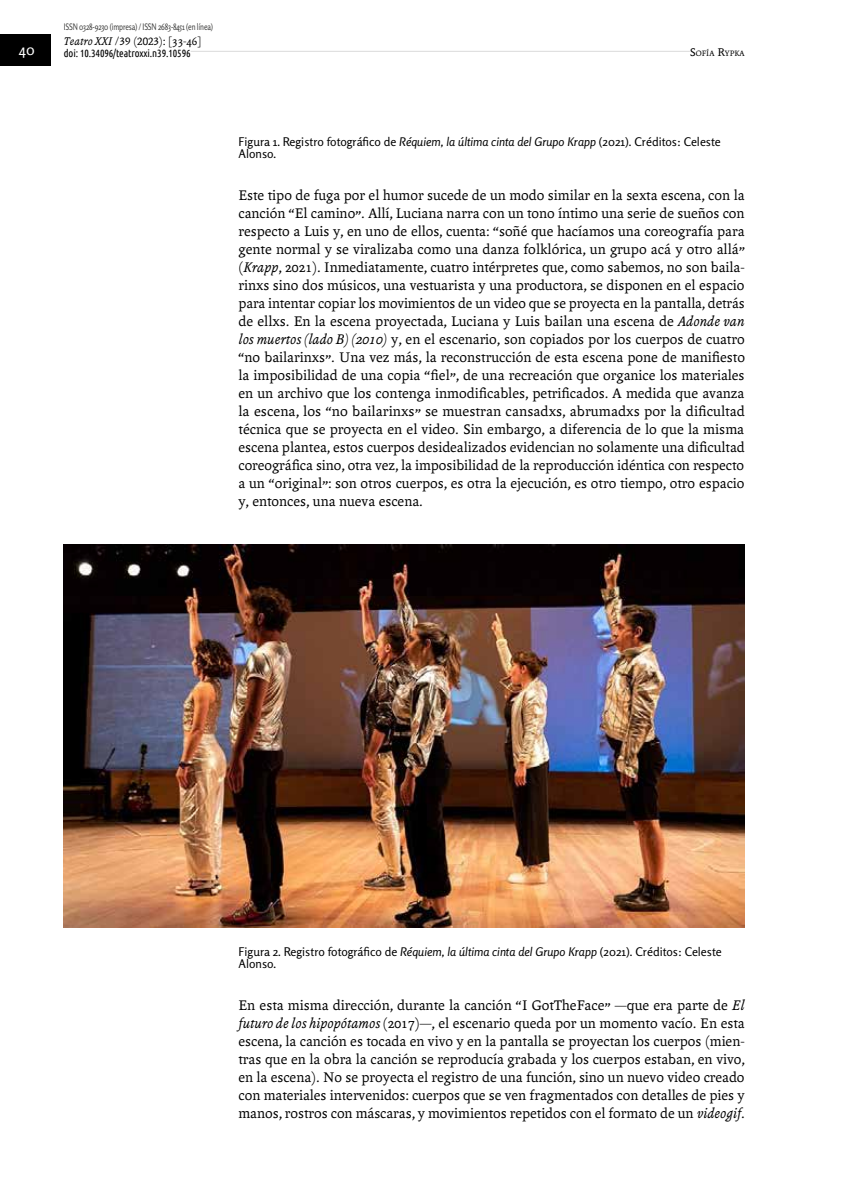
<style>
.page{position:relative;width:851px;height:1191px;background:#fff}
.page>*{position:absolute;margin:0;border:0;box-sizing:border-box;transform-origin:0 0}
.t1{font:15px/18px "Andralis ND Os F";color:#000;text-align:justify}
.t2{font:15px "Rosario";color:#fff}
.t3{font:12px/12px "Rosario";color:#000}
.t4{font:12px "Andralis NDSC";color:#000}
.t5{font:10.5px "Ubuntu Condensed";letter-spacing:-.01em;color:#000}
.t6{font:9px "Rosario";letter-spacing:-.02em;color:#3c3c3b;scale:.8 1}
.t7{font:8.4px "Andralis ND Os F";color:#000}
.s1{font-family:"Andralis ND Os F";font-style:italic}
.s2{font-family:"Andralis ND Os F"}
.s3{font-size:12px}
.s4{font-style:italic}
</style>
<div class="page">
<hr style="left:127px;top:51px;width:605px;height:1px;background:#dadada">
<div style="left:64px;top:46px;width:126px;height:15px;background:#fff"></div>
<div style="left:0;top:35px;width:50px;height:31px;background:#000"></div>
<div style="left:689px;top:45px;width:55px;height:15px;background:#fff"></div>
<img style="left:64px;top:544px;width:680px;height:383px">
<p class="t6" style="left:64px;top:20px;width:188px">ISSN 0328-9230 (impresa) / ISSN 2683-8451 (en línea)</p>
<p class="t4" style="left:64px;top:34px;width:139px"><span class="s1">Teatro XXI</span> /39 (2023): <span class="s2">[33-46]</span></p>
<p class="t2" style="left:19px;top:37px;width:17px">40</p>
<p class="t5" style="left:64px;top:47px;width:128px">doi: 10.34096/teatroxxi.n39.10596</p>
<p class="t7" style="left:689px;top:49px;width:56px"><span class="s3">S</span>OFÍA <span class="s3">R</span>YPKA</p>
<p class="t3" style="left:238px;top:134px;width:483px">Figura 1. Registro fotográfico de <span class="s4">Réquiem, la última cinta del Grupo Krapp</span> (2021). Créditos: Celeste<br>Alonso.</p>
<p class="t1" style="left:238px;top:186px;width:508px">Este tipo de fuga por el humor sucede de un modo similar en la sexta escena, con la canción “El camino”. Allí, Luciana narra con un tono íntimo una serie de sueños con respecto a Luis y, en uno de ellos, cuenta: “soñé que hacíamos una coreografía para gente normal y se viralizaba como una danza folklórica, un grupo acá y otro allá” (<span class="s4">Krapp</span>, 2021). Inmediatamente, cuatro intérpretes que, como sabemos, no son baila&shy;rinxs sino dos músicos, una vestuarista y una productora, se disponen en el espacio para intentar copiar los movimientos de un video que se proyecta en la pantalla, detrás de ellxs. En la escena proyectada, Luciana y Luis bailan una escena de <span class="s4">Adonde van los muertos (lado B) (2010)</span> y, en el escenario, son copiados por los cuerpos de cuatro “no bailarinxs”. Una vez más, la reconstrucción de esta escena pone de manifiesto la imposibilidad de una copia “fiel”, de una recreación que organice los materiales en un archivo que los contenga inmodificables, petrificados. A medida que avanza la escena, los “no bailarinxs” se muestran cansadxs, abrumadxs por la dificultad técnica que se proyecta en el video. Sin embargo, a diferencia de lo que la misma escena plantea, estos cuerpos desidealizados evidencian no solamente una dificultad coreográfica sino, otra vez, la imposibilidad de la reproducción idéntica con respecto a un “original”: son otros cuerpos, es otra la ejecución, es otro tiempo, otro espacio y, entonces, una nueva escena.</p>
<p class="t3" style="left:238px;top:944px;width:484px">Figura 2. Registro fotográfico de <span class="s4">Réquiem, la última cinta del Grupo Krapp</span> (2021). Créditos: Celeste<br>Alonso.</p>
<p class="t1" style="left:238px;top:996px;width:508px">En esta misma dirección, durante la canción “I GotTheFace” —que era parte de <span class="s4">El futuro de los hipopótamos</span> (2017)—, el escenario queda por un momento vacío. En esta escena, la canción es tocada en vivo y en la pantalla se proyectan los cuerpos (mien&shy;tras que en la obra la canción se reproducía grabada y los cuerpos estaban, en vivo, en la escena). No se proyecta el registro de una función, sino un nuevo video creado con materiales intervenidos: cuerpos que se ven fragmentados con detalles de pies y manos, rostros con máscaras, y movimientos repetidos con el formato de un <span class="s4">videogif</span>.</p>
</div>
